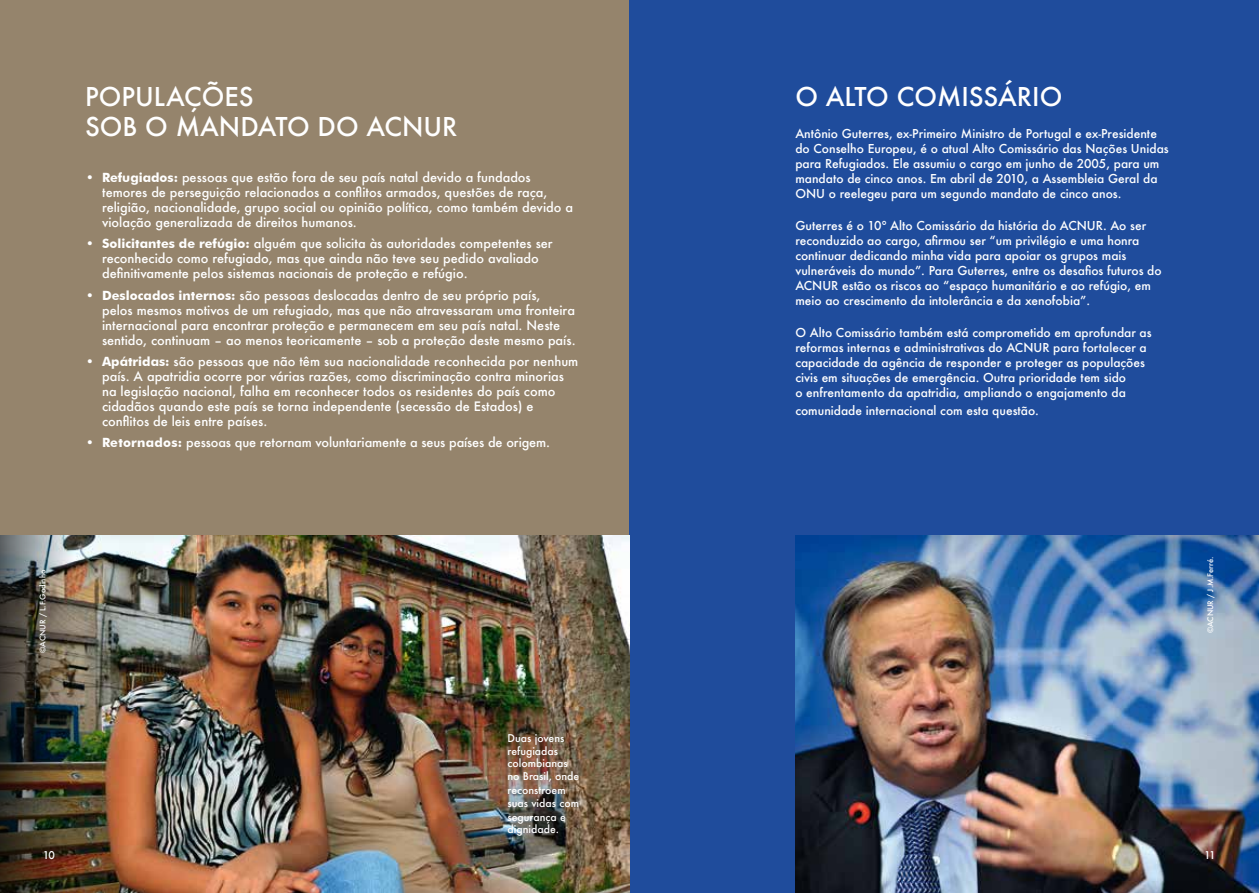
<style>
.page{position:relative;width:1259px;height:893px;background:#fff}
.page>*{position:absolute;margin:0;border:0;box-sizing:border-box;transform-origin:0 0}
.t1{font:500 25.35px/30.5px "Futura";color:#fff}
.t2{font:500 12.75px/15px "Futura";color:#fff}
.t3{font:500 12px/15px "Futura";color:#fff}
.t4{font:500 10.5px/13px "Futura";color:#fff}
.t5{font:500 7.5px "Futura";color:#fff}
.s1{font-family:"Futura BT";font-weight:700}
</style>
<div class="page">
<div style="left:0;top:0;width:629px;height:893px;background:#95846c"></div>
<div style="left:629px;top:0;width:630px;height:893px;background:#1f4c9c"></div>
<img style="left:74px;top:536px;width:555px;height:357px">
<img style="left:795px;top:536px;width:464px;height:357px">
<img style="left:0;top:536px;width:74px;height:357px">
<h1 class="t1" style="left:85px;top:81px;width:374px">POPULAÇÕES<br>SOB O MANDATO DO ACNUR</h1>
<p class="t2" style="left:102px;top:169px;width:472px;text-indent:-17px">• <span class="s1">Refugiados:</span> pessoas que estão fora de seu país natal devido a fundados temores de perseguição relacionados a conflitos armados, questões de raça, religião, nacionalidade, grupo social ou opinião política, como também devido a violação generalizada de direitos humanos.</p>
<p class="t2" style="left:102px;top:236px;width:452px;text-indent:-17px">• <span class="s1">Solicitantes de refúgio:</span> alguém que solicita às autoridades competentes ser reconhecido como refugiado, mas que ainda não teve seu pedido avaliado definitivamente pelos sistemas nacionais de proteção e refúgio.</p>
<p class="t2" style="left:102px;top:287px;width:475px;text-indent:-17px">• <span class="s1">Deslocados internos:</span> são pessoas deslocadas dentro de seu próprio país,<br>pelos mesmos motivos de um refugiado, mas que não atravessaram uma fronteira internacional para encontrar proteção e permanecem em seu país natal. Neste sentido, continuam – ao menos teoricamente – sob a proteção deste mesmo país.</p>
<p class="t2" style="left:102px;top:353px;width:478px;text-indent:-17px">• <span class="s1">Apátridas:</span> são pessoas que não têm sua nacionalidade reconhecida por nenhum país. A apatridia ocorre por várias razões, como discriminação contra minorias na legislação nacional, falha em reconhecer todos os residentes do país como cidadãos quando este país se torna independente (secessão de Estados) e conflitos de leis entre países.</p>
<p class="t2" style="left:85px;top:435px;width:466px">• <span class="s1">Retornados:</span> pessoas que retornam voluntariamente a seus países de origem.</p>
<p class="t5" style="left:38px;top:653px;width:85px;rotate:-90deg">©ACNUR / L.F.Godinho</p>
<p class="t4" style="left:507px;top:732px;width:73px">Duas jovens refugiadas colombianas no Brasil, onde reconstroem suas vidas com segurança e dignidade.</p>
<h1 class="t1" style="left:795px;top:81px;width:268px">O ALTO COMISSÁRIO</h1>
<p class="t3" style="left:795px;top:126px;width:375px">Antônio Guterres, ex-Primeiro Ministro de Portugal e ex-Presidente do Conselho Europeu, é o atual Alto Comissário das Nações Unidas para Refugiados. Ele assumiu o cargo em junho de 2005, para um mandato de cinco anos. Em abril de 2010, a Assembleia Geral da ONU o reelegeu para um segundo mandato de cinco anos.</p>
<p class="t3" style="left:795px;top:218px;width:368px">Guterres é o 10º Alto Comissário da história do ACNUR. Ao ser reconduzido ao cargo, afirmou ser “um privilégio e uma honra continuar dedicando minha vida para apoiar os grupos mais vulneráveis do mundo”. Para Guterres, entre os desafios futuros do ACNUR estão os riscos ao “espaço humanitário e ao refúgio, em meio ao crescimento da intolerância e da xenofobia”.</p>
<p class="t3" style="left:795px;top:325px;width:358px">O Alto Comissário também está comprometido em aprofundar as reformas internas e administrativas do ACNUR para fortalecer a capacidade da agência de responder e proteger as populações civis em situações de emergência. Outra prioridade tem sido<br>o enfrentamento da apatridia, ampliando o engajamento da</p>
<p class="t3" style="left:795px;top:403px;width:245px">comunidade internacional com esta questão.</p>
<p class="t5" style="left:1205px;top:633px;width:78px;rotate:-90deg">©ACNUR / J.M.Ferré.</p>
<p class="t4" style="left:43px;top:849px;width:14px">10</p>
<p class="t4" style="left:1204px;top:849px;width:13px">11</p>
</div>
